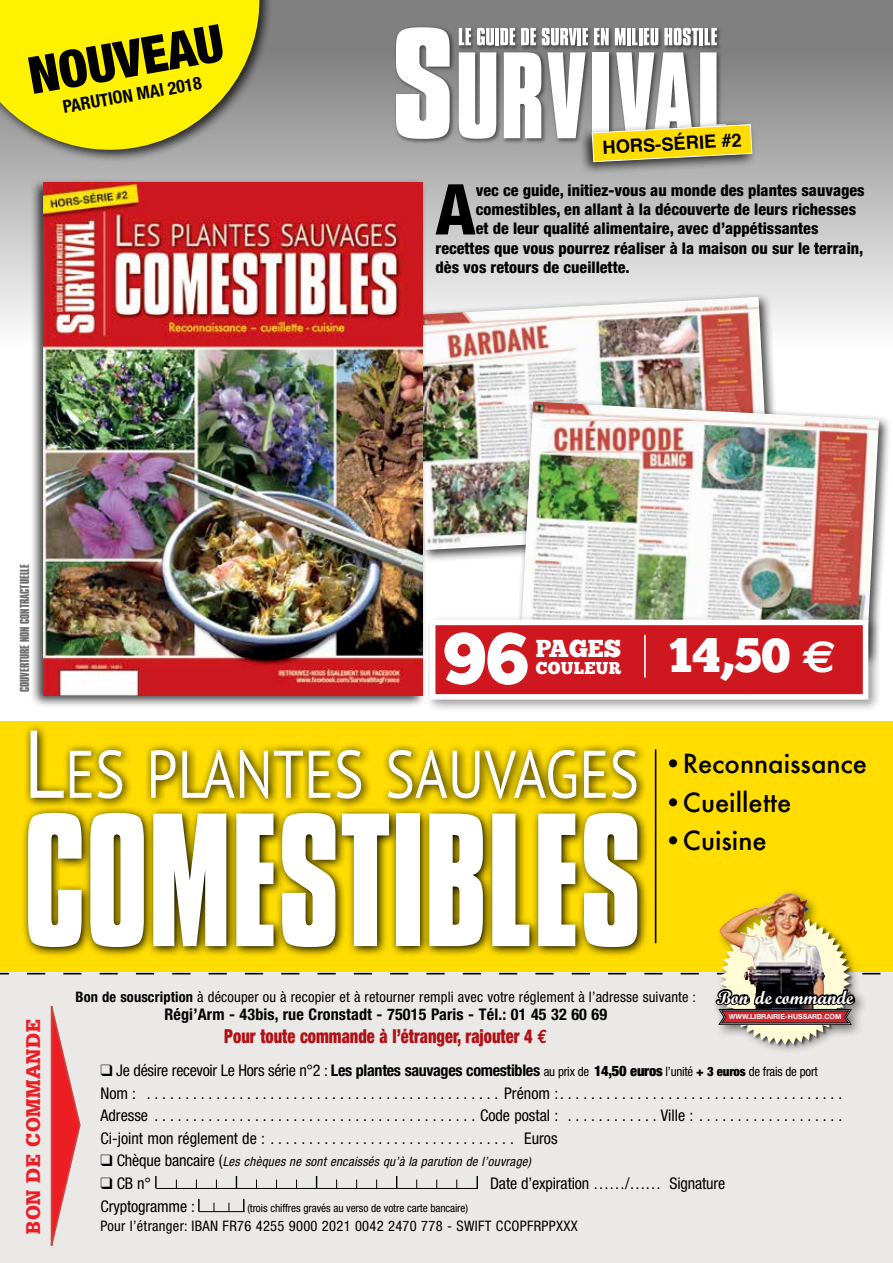
<style>
.page{position:relative;width:893px;height:1263px;background:#fff}
.page>*{position:absolute;margin:0;border:0;box-sizing:border-box;transform-origin:0 0}
.t1{font:700 163.2px "Compacta BT";color:#fff;scale:.83 1}
.t2{font:73.05px "Chunk Five Ex";color:#fff}
.t3{font:800 condensed 70.2px "Helvetica Neue";color:#000}
.t4{font:67.2px "PT Sans";color:#fff;scale:.83 1}
.t5{font:900 condensed 51.45px "Helvetica Neue";color:#000}
.t6{font:48.15px "Chunk Five Ex";color:#fff}
.t7{font:500 25.8px "Futura";color:#000}
.t8{font:24.3px "Chunk Five Ex";color:#fff}
.t9{font:900 condensed 19.35px "Helvetica Neue";color:#b11116;scale:.85 1}
.t10{font:900 19.35px "Glypha";letter-spacing:.03em;color:#ed1d24}
.t11{font:700 18.9px "Script";color:#fff}
.t12{font:700 18.3px "Helvetica";color:#000}
.t13{font:700 condensed 17.7px "Helvetica Neue";color:#000}
.t14{font:17.1px "Chunk Five Ex";letter-spacing:.02em;color:#fff}
.t15{font:condensed 16.05px/22.5px "Helvetica Neue";letter-spacing:-.005em;color:#000}
.t16{font:800 condensed 16.05px "Helvetica Neue";color:#000}
.t17{font:700 condensed 16.05px "Helvetica Neue";letter-spacing:.01em;color:#000}
.t18{font:condensed 14.55px "Helvetica Neue";letter-spacing:.01em;color:#000}
.t19{font:italic condensed 12.9px "Helvetica Neue";letter-spacing:.02em;color:#000}
.t20{font:condensed 11.25px "Helvetica Neue";letter-spacing:-.01em;color:#000}
.t21{font:700 11.25px "Compacta BT";color:#6d6e71}
.t22{font:700 7.05px "Helvetica Neue";color:#fff}
.s1{font-family:"Euro Sans";font-weight:700;font-size:45px}
.s2{font-size:96.15px}
.s3{font-weight:700}
.s4{font-family:"Euro Mono";font-weight:700;font-stretch:normal}
.s5{font-size:12.9px}
.s6{font-weight:900;font-size:14.55px}
.s7{font-weight:900;font-size:12.9px}
.s8{font-style:normal;font-size:16.05px}
</style>
<div class="page">
<svg style="left:0;top:0;width:893px;height:326px;background:#b1b1b1"></svg>
<div style="left:0;top:721px;width:893px;height:252px;background:#fd0"></div>
<div style="left:0;top:973px;width:893px;height:290px;background:#eae9e8"></div>
<svg style="left:50px;top:1006px;width:31px;height:240px"></svg>
<hr style="left:156px;top:1188px;width:322px;height:1px;background:#000">
<svg style="left:155px;top:1176px;width:2px;height:12px"></svg>
<svg style="left:316px;top:1176px;width:1px;height:12px"></svg>
<svg style="left:396px;top:1176px;width:1px;height:12px"></svg>
<svg style="left:477px;top:1176px;width:1px;height:12px"></svg>
<svg style="left:236px;top:1176px;width:1px;height:12px"></svg>
<hr style="left:199px;top:1211px;width:46px;height:1px;background:#000">
<svg style="left:198px;top:1199px;width:2px;height:12px"></svg>
<svg style="left:243px;top:1199px;width:2px;height:12px"></svg>
<svg style="left:0;top:973px;width:880px;height:1px"></svg>
<img style="left:393px;top:24px;width:62px;height:122px">
<svg style="left:396px;top:27px;width:54px;height:112px"></svg>
<img style="left:455px;top:52px;width:48px;height:94px">
<svg style="left:459px;top:52px;width:37px;height:87px"></svg>
<img style="left:500px;top:52px;width:44px;height:93px">
<svg style="left:504px;top:52px;width:37px;height:86px"></svg>
<img style="left:544px;top:52px;width:3px;height:93px">
<img style="left:455px;top:24px;width:269px;height:28px">
<svg style="left:459px;top:28px;width:12px;height:17px"></svg>
<svg style="left:477px;top:28px;width:17px;height:17px"></svg>
<hr style="left:495px;top:28px;width:4px;height:17px;background:#fff">
<svg style="left:500px;top:28px;width:15px;height:17px"></svg>
<svg style="left:521px;top:28px;width:15px;height:17px"></svg>
<svg style="left:542px;top:28px;width:46px;height:17px"></svg>
<svg style="left:594px;top:28px;width:15px;height:17px"></svg>
<svg style="left:615px;top:28px;width:11px;height:17px"></svg>
<hr style="left:627px;top:28px;width:3px;height:17px;background:#fff">
<svg style="left:632px;top:28px;width:5px;height:17px"></svg>
<hr style="left:639px;top:28px;width:3px;height:17px;background:#fff">
<svg style="left:644px;top:28px;width:14px;height:17px"></svg>
<svg style="left:664px;top:28px;width:35px;height:17px"></svg>
<hr style="left:700px;top:28px;width:3px;height:17px;background:#fff">
<svg style="left:705px;top:28px;width:12px;height:17px"></svg>
<div style="left:578px;top:120px;width:179px;height:55px;background:#000;opacity:.75"></div>
<svg style="left:547px;top:52px;width:206px;height:111px"></svg>
<div style="left:711px;top:888px;width:157px;height:168px;background:#000;opacity:.5"></div>
<div style="left:720px;top:914px;width:134px;height:134px;background:#000;opacity:.5"></div>
<img style="left:719px;top:913px;width:132px;height:132px">
<img style="left:720px;top:892px;width:105px;height:96px">
<svg style="left:713px;top:988px;width:144px;height:38px;background:#734744"></svg>
<svg style="left:23px;top:726px;width:624px;height:230px"></svg>
<div style="left:408px;top:292px;width:376px;height:271px;background:#000;opacity:.75"></div>
<img style="left:427px;top:297px;width:344px;height:253px">
<div style="left:516px;top:397px;width:376px;height:271px;background:#000;opacity:.75"></div>
<img style="left:521px;top:402px;width:358px;height:213px">
<div style="left:30px;top:178px;width:397px;height:530px;background:#000;opacity:.75"></div>
<img style="left:43px;top:183px;width:379px;height:512px">
<div style="left:0;top:0;width:273px;height:163px;background:#000;opacity:.75"></div>
<svg style="left:0;top:0;width:259px;height:150px;background:#eadf16"></svg>
<div style="left:425px;top:615px;width:456px;height:98px;background:#000;opacity:.4"></div>
<svg style="left:427px;top:617px;width:444px;height:85px;background:#d3454a"></svg>
<hr style="left:644px;top:635px;width:2px;height:43px;background:#fff">
<hr style="left:655px;top:749px;width:1px;height:194px;background:#000">
<h3 class="t5" style="left:23px;top:45px;width:199px;rotate:-10deg">NOUVEAU</h3>
<p class="t13" style="left:61px;top:96px;width:142px;rotate:-10deg">PARUTION MAI 2018</p>
<p class="t21" style="left:18px;top:692px;width:130px;rotate:-90deg">COUVERTURE NON CONTRACTUELLE</p>
<p class="t12" style="left:602px;top:132px;width:141px;rotate:-3deg">HORS-SÉRIE #2</p>
<h3 class="t3" style="left:435px;top:166px;width:42px">A</h3>
<p class="t16" style="left:476px;top:180px;width:390px">vec ce guide, initiez-vous au monde des plantes sauvages</p>
<p class="t16" style="left:476px;top:199px;width:382px">comestibles, en allant à la découverte de leurs richesses</p>
<p class="t16" style="left:476px;top:219px;width:344px">et de leur qualité alimentaire, avec d’appétissantes</p>
<p class="t16" style="left:436px;top:238px;width:429px">recettes que vous pourrez réaliser à la maison ou sur le terrain,</p>
<p class="t16" style="left:436px;top:257px;width:196px">dès vos retours de cueillette.</p>
<h2 class="t2" style="left:443px;top:604px;width:87px">96</h2>
<h3 class="t8" style="left:536px;top:630px;width:87px">PAGES</h3>
<p class="t14" style="left:536px;top:655px;width:87px">COULEUR</p>
<h3 class="t6" style="left:668px;top:618px;width:169px">14,50 <span class="s1">e</span></h3>
<h3 class="t4" style="left:24px;top:731px;width:743px"><span class="s2">L</span>ES PLANTES SAUVAGES</h3>
<h1 class="t1" style="left:24px;top:782px;width:746px">COMESTIBLES</h1>
<h3 class="t7" style="left:663px;top:746px;width:205px">•Reconnaissance</h3>
<h3 class="t7" style="left:663px;top:784px;width:129px">•Cueillette</h3>
<h3 class="t7" style="left:663px;top:823px;width:105px">•Cuisine</h3>
<p class="t10" style="left:22px;top:1234px;width:216px;rotate:-90deg">BON DE COMMANDE</p>
<p class="t18" style="left:75px;top:989px;width:622px"><span class="s3">Bon de souscription</span> à découper ou à recopier et à retourner rempli avec votre réglement à l’adresse suivante :</p>
<p class="t17" style="left:164px;top:1004px;width:444px">Régi’Arm - 43bis, rue Cronstadt - 75015 Paris - Tél.: 01 45 32 60 69</p>
<p class="t9" style="left:224px;top:1024px;width:381px">Pour toute commande à l’étranger, rajouter 4 <span class="s4">€</span></p>
<p class="t11" style="left:717px;top:985px;width:138px">Bon de commande</p>
<p class="t22" style="left:729px;top:1012px;width:114px">WWW.LIBRAIRIE-HUSSARD.COM</p>
<p class="t15" style="left:100px;top:1059px;width:735px">❑ Je désire recevoir Le Hors série n°2 : <span class="s3">Les plantes sauvages comestibles</span> <span class="s5">au prix de</span> <span class="s6">14,50 euros</span> <span class="s5">l’unité</span> <span class="s7">+ 3 euros</span> <span class="s5">de frais de port </span>Nom : . . . . . . . . . . . . . . . . . . . . . . . . . . . . . . . . . . . . . . . . . . . . . . Prénom : . . . . . . . . . . . . . . . . . . . . . . . . . . . . . . . . . . . .<br>Adresse . . . . . . . . . . . . . . . . . . . . . . . . . . . . . . . . . . . . . . . . . . Code postal : . . . . . . . . . . . . Ville : . . . . . . . . . . . . . . . . . .<br>Ci-joint mon réglement de : . . . . . . . . . . . . . . . . . . . . . . . . . . . . . . . . Euros</p>
<p class="t19" style="left:100px;top:1154px;width:432px">❑ <span class="s8">Chèque bancaire (</span>Les chèques ne sont encaissés qu’à la parution de l’ouvrage)</p>
<p class="t15" style="left:100px;top:1172px;width:52px">❑ CB n°</p>
<p class="t15" style="left:490px;top:1172px;width:237px">Date d’expiration ……/…… Signature</p>
<p class="t15" style="left:100px;top:1194px;width:96px">Cryptogramme :</p>
<p class="t20" style="left:247px;top:1201px;width:222px">(trois chiffres gravés au verso de votre carte bancaire)</p>
<p class="t18" style="left:100px;top:1217px;width:479px">Pour l’étranger: IBAN FR76 4255 9000 2021 0042 2470 778 - SWIFT CCOPFRPPXXX</p>
</div>
